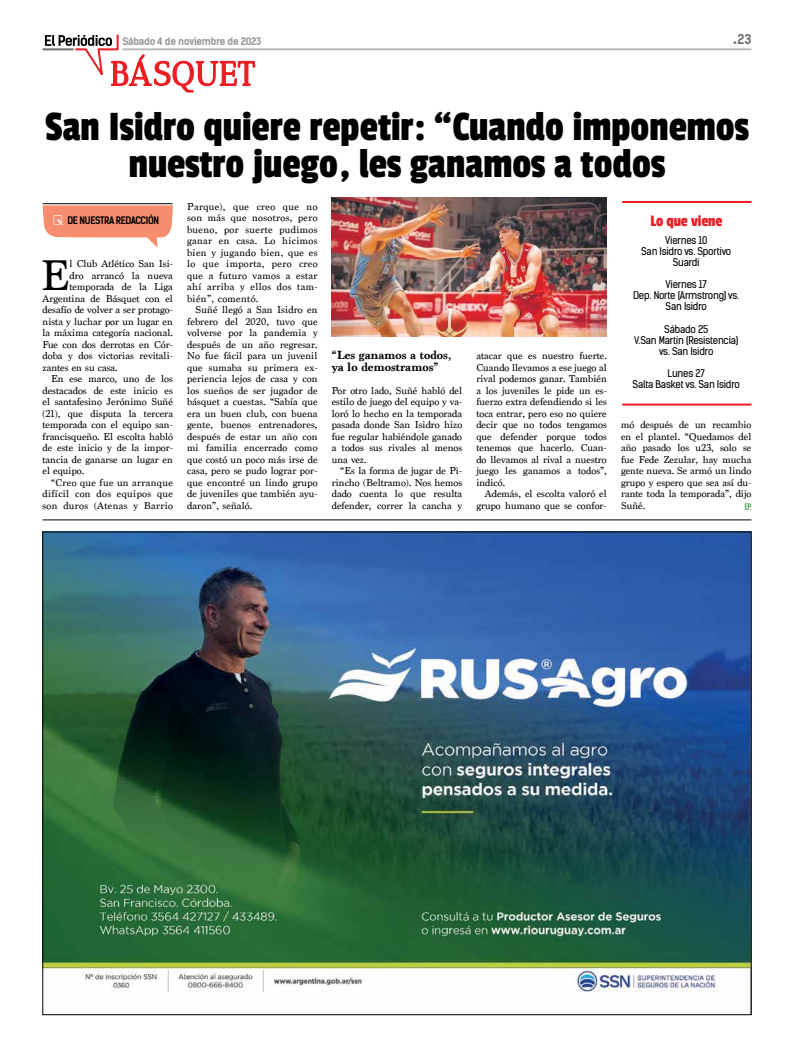
<style>
.page{position:relative;width:794px;height:1049px;background:#fff}
.page>*{position:absolute;margin:0;border:0;box-sizing:border-box;transform-origin:0 0}
.t1{font:45.2px "Marion";color:#000}
.t2{font:43.7px/37px "Passion One";color:#000;text-align:center;scale:.94 1}
.t3{font:33px "Antic Didone";letter-spacing:.025em;color:#ed1d24}
.t4{font:16.6px "Passion One";letter-spacing:-.005em;color:#ed1d24;scale:.94 1}
.t5{font:700 13px "Kelson Sans";color:#6d6e71}
.t6{font:700 12.5px/11.5px "Marion";color:#000}
.t7{font:10.5px/11.5px "Marion";color:#000;text-align:justify}
.t8{font:10.5px "Marion";letter-spacing:.03em;color:#000}
.t9{font:10px/11px "Kelson Sans RU";letter-spacing:-.02em;color:#000;text-align:center}
.t10{font:700 10px "Kelson Sans RU";letter-spacing:-.025em;color:#939598}
.t11{font:700 10px "Kelson Sans";letter-spacing:-.04em;color:#000;scale:.91 1}
</style>
<div class="page">
<hr style="left:122px;top:48px;width:629px;height:2px;background:#b6b8ba">
<hr style="left:43px;top:48px;width:31px;height:2px;background:#6d6e71">
<hr style="left:43px;top:520px;width:708px;height:1px;background:#000">
<svg style="left:43px;top:205px;width:130px;height:43px"></svg>
<hr style="left:43px;top:203px;width:130px;height:1px;background:#000">
<svg style="left:744px;top:503px;width:7px;height:6px"></svg>
<svg style="left:45px;top:34px;width:211px;height:59px"></svg>
<img style="left:45px;top:534px;width:704px;height:459px">
<hr style="left:622px;top:201px;width:129px;height:2px;background:#ed1d24">
<hr style="left:622px;top:404px;width:129px;height:2px;background:#ed1d24">
<img style="left:332px;top:198px;width:275px;height:138px">
<p class="t10" style="left:122px;top:35px;width:141px">Sábado 4 de noviembre de 2023</p>
<h3 class="t3" style="left:110px;top:54px;width:146px">BÁSQUET</h3>
<p class="t5" style="left:732px;top:31px;width:21px">•23</p>
<h2 class="t2" style="left:45px;top:108px;width:750px">San Isidro quiere repetir: “Cuando imponemos nuestro juego, les ganamos a todos</h2>
<p class="t11" style="left:67px;top:214px;width:102px">DE NUESTRA REDACCIÓN</p>
<p class="t7" style="left:187px;top:200px;width:132px">Parque), que creo que no son más que nosotros, pero bueno, por suerte pudimos ganar en casa. Lo hicimos bien y jugando bien, que es lo que importa, pero creo que a futuro vamos a estar ahí arriba y ellos dos tam&shy;bién”, comentó.</p>
<p class="t7" style="left:187px;top:304px;width:132px;text-indent:9px">Suñé llegó a San Isidro en febrero del 2020, tuvo que volverse por la pandemia y después de un año regresar.<br>No fue fácil para un juvenil que sumaba su primera ex&shy;periencia lejos de casa y con los sueños de ser jugador de básquet a cuestas. “Sabía que era un buen club, con buena gente, buenos entrenadores, después de estar un año con mi familia encerrado como que costó un poco más irse de casa, pero se pudo lograr por&shy;que encontré un lindo grupo de juveniles que también ayu&shy;daron”, señaló.</p>
<h3 class="t4" style="left:650px;top:212px;width:78px">Lo que viene</h3>
<p class="t9" style="left:641px;top:235px;width:92px">Viernes 10<br>San Isidro vs. Sportivo<br>Suardi</p>
<p class="t9" style="left:633px;top:279px;width:108px">Viernes 17<br>Dep. Norte (Armstrong) vs.<br>San Isidro</p>
<p class="t9" style="left:634px;top:323px;width:106px">Sábado 25<br>V.San Martín (Resistencia) vs. San Isidro</p>
<p class="t9" style="left:632px;top:367px;width:109px">Lunes 27<br>Salta Basket vs. San Isidro</p>
<h1 class="t1" style="left:40px;top:248px;width:31px">E</h1>
<p class="t7" style="left:70px;top:258px;width:105px">l Club Atlético San Isi-</p>
<p class="t7" style="left:70px;top:269px;width:105px">dro arrancó la nueva</p>
<p class="t7" style="left:70px;top:281px;width:105px">temporada de la Liga</p>
<p class="t7" style="left:43px;top:292px;width:132px">Argentina de Básquet con el</p>
<p class="t7" style="left:43px;top:304px;width:132px">desafío de volver a ser protago-</p>
<p class="t7" style="left:43px;top:315px;width:132px">nista y luchar por un lugar en</p>
<p class="t7" style="left:43px;top:327px;width:132px">la máxima categoría nacional.</p>
<p class="t7" style="left:43px;top:339px;width:132px">Fue con dos derrotas en Cór-</p>
<p class="t7" style="left:43px;top:350px;width:132px">doba y dos victorias revitali-</p>
<p class="t7" style="left:43px;top:362px;width:77px">zantes en su casa.</p>
<p class="t7" style="left:51px;top:373px;width:123px">En ese marco, uno de los</p>
<p class="t7" style="left:43px;top:385px;width:132px">destacados de este inicio es</p>
<p class="t7" style="left:43px;top:396px;width:132px">el santafesino Jerónimo Suñé</p>
<p class="t7" style="left:43px;top:408px;width:132px">(21), que disputa la tercera</p>
<p class="t7" style="left:43px;top:419px;width:132px">temporada con el equipo san-</p>
<p class="t7" style="left:43px;top:431px;width:132px">francisqueño. El escolta habló</p>
<p class="t7" style="left:43px;top:442px;width:132px">de este inicio y de la impor-</p>
<p class="t7" style="left:43px;top:454px;width:132px">tancia de ganarse un lugar en</p>
<p class="t7" style="left:43px;top:465px;width:43px">el equipo.</p>
<p class="t8" style="left:51px;top:476px;width:123px">“Creo que fue un arranque</p>
<p class="t8" style="left:43px;top:487px;width:132px">difícil con dos equipos que</p>
<p class="t8" style="left:43px;top:499px;width:132px">son duros (Atenas y Barrio</p>
<p class="t6" style="left:332px;top:349px;width:121px">“Les ganamos a todos, ya lo demostramos”</p>
<p class="t7" style="left:332px;top:385px;width:132px">Por otro lado, Suñé habló del estilo de juego del equipo y va&shy;loró lo hecho en la temporada pasada donde San Isidro hizo fue regular habiéndole ganado a todos sus rivales al menos una vez.</p>
<p class="t7" style="left:332px;top:465px;width:132px;text-indent:9px">“Es la forma de jugar de Pi&shy;rincho (Beltramo). Nos hemos dado cuenta lo que resulta defender, correr la cancha y</p>
<p class="t7" style="left:476px;top:350px;width:132px">atacar que es nuestro fuerte.<br>Cuando llevamos a ese juego al rival podemos ganar. También a los juveniles le pide un es&shy;fuerzo extra defendiendo si les toca entrar, pero eso no quiere decir que no todos tengamos que defender porque todos tenemos que hacerlo. Cuan&shy;do llevamos al rival a nuestro juego les ganamos a todos”, indicó.</p>
<p class="t7" style="left:476px;top:488px;width:132px;text-align:right">Además, el escolta valoró el grupo humano que se confor-</p>
<p class="t7" style="left:621px;top:419px;width:132px">mó después de un recambio en el plantel. “Quedamos del año pasado los u23, solo se fue Fede Zezular, hay mucha gente nueva. Se armó un lindo grupo y espero que sea así du&shy;rante toda la temporada”, dijo Suñé.</p>
</div>
